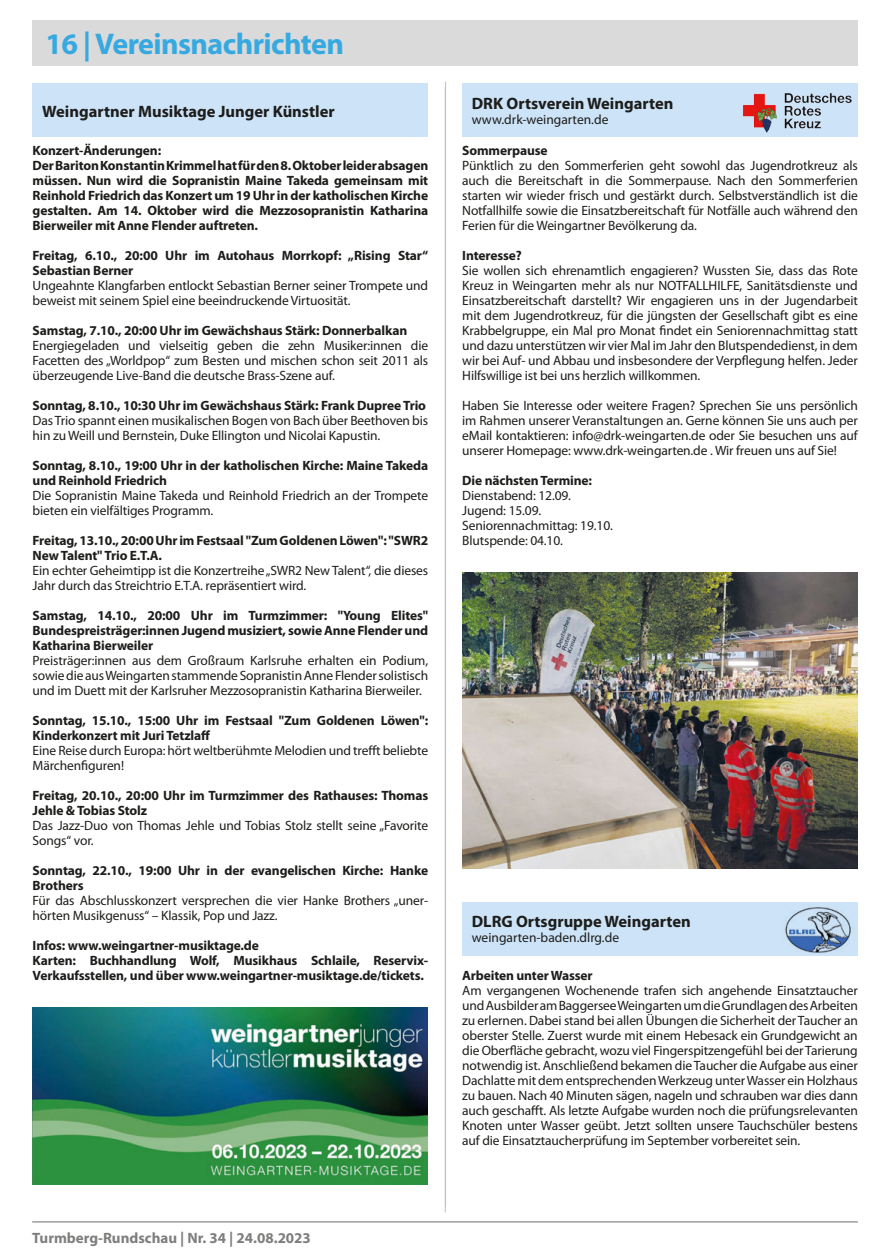
<style>
.page{position:relative;width:889px;height:1259px;background:#fff}
.page>*{position:absolute;margin:0;border:0;box-sizing:border-box;transform-origin:0 0}
.t1{font:700 30px "Myriad Pro";letter-spacing:-.02em;color:#36a9e1}
.t2{font:700 16.5px "Myriad Pro";color:#1d1d1b}
.t3{font:700 15px "Myriad Pro";color:#7e7e7d}
.Text{font:13.5px/15px "Myriad Pro";letter-spacing:-.01em;color:#1d1d1b}
.Text-2{font:700 13.5px/15px "Myriad Pro";letter-spacing:-.01em;color:#1d1d1b}
</style>
<div class="page">
<hr style="left:32px;top:1221px;width:825px;height:1px;background:#9d9d9c">
<hr style="left:445px;top:87px;width:1px;height:1125px;background:#c1c0c0">
<img style="left:33px;top:1007px;width:394px;height:177px">
<div style="left:33px;top:84px;width:395px;height:53px;background:#cde3f7"></div>
<img style="left:462px;top:572px;width:395px;height:296px">
<div style="left:462px;top:902px;width:395px;height:53px;background:#cde3f7"></div>
<img style="left:785px;top:907px;width:66px;height:46px">
<div style="left:462px;top:84px;width:395px;height:53px;background:#cde3f7"></div>
<img style="left:742px;top:93px;width:110px;height:39px">
<hr style="left:445px;top:82px;width:1px;height:1125px;background:#c1c0c0">
<div style="left:33px;top:20px;width:824px;height:45px;background:#dadada"></div>
<p class="t1" style="left:45px;top:24px;width:300px">16 | Vereinsnachrichten</p>
<p class="t2" style="left:42px;top:100px;width:294px">Weingartner Musiktage Junger Künstler</p>
<p class="Text-2" style="left:33px;top:142px;width:130px">Konzert-Änderungen:</p>
<p class="Text-2" style="left:33px;top:157px;width:397px;text-align:justify">Der Bariton Konstantin Krimmel hat für den 8. Oktober leider absagen müssen. Nun wird die Sopranistin Maine Takeda gemeinsam mit Reinhold Friedrich das Konzert um 19 Uhr in der katholischen Kirche gestalten. Am 14. Oktober wird die Mezzosopranistin Katharina Bierweiler mit Anne Flender auftreten.</p>
<p class="Text-2" style="left:33px;top:247px;width:397px">Freitag, 6.10., 20:00 Uhr im Autohaus Morrkopf: „Rising Star“<br>Sebastian Berner</p>
<p class="Text" style="left:33px;top:277px;width:397px">Ungeahnte Klangfarben entlockt Sebastian Berner seiner Trompete und beweist mit seinem Spiel eine beeindruckende Virtuosität.</p>
<p class="Text-2" style="left:33px;top:322px;width:376px">Samstag, 7.10., 20:00 Uhr im Gewächshaus Stärk: Donnerbalkan</p>
<p class="Text" style="left:33px;top:337px;width:397px;text-align:justify">Energiegeladen und vielseitig geben die zehn Musiker:innen die Facetten des „Worldpop“ zum Besten und mischen schon seit 2011 als überzeugende Live-Band die deutsche Brass-Szene auf.</p>
<p class="Text-2" style="left:33px;top:397px;width:395px">Sonntag, 8.10., 10:30 Uhr im Gewächshaus Stärk: Frank Dupree Trio</p>
<p class="Text" style="left:33px;top:412px;width:397px">Das Trio spannt einen musikalischen Bogen von Bach über Beethoven bis hin zu Weill und Bernstein, Duke Ellington und Nicolai Kapustin.</p>
<p class="Text-2" style="left:33px;top:457px;width:397px">Sonntag, 8.10., 19:00 Uhr in der katholischen Kirche: Maine Takeda und Reinhold Friedrich</p>
<p class="Text" style="left:33px;top:487px;width:397px">Die Sopranistin Maine Takeda und Reinhold Friedrich an der Trompete bieten ein vielfältiges Programm.</p>
<p class="Text-2" style="left:33px;top:532px;width:397px">Freitag, 13.10., 20:00 Uhr im Festsaal "Zum Goldenen Löwen": "SWR2<br>New Talent" Trio E.T.A.</p>
<p class="Text" style="left:33px;top:562px;width:397px">Ein echter Geheimtipp ist die Konzertreihe „SWR2 New Talent“, die dieses<br>Jahr durch das Streichtrio E.T.A. repräsentiert wird.</p>
<p class="Text-2" style="left:33px;top:607px;width:397px;text-align:justify">Samstag, 14.10., 20:00 Uhr im Turmzimmer: "Young Elites" Bundespreisträger:innen Jugend musiziert, sowie Anne Flender und Katharina Bierweiler</p>
<p class="Text" style="left:33px;top:652px;width:397px;text-align:justify">Preisträger:innen aus dem Großraum Karlsruhe erhalten ein Podium, sowie die aus Weingarten stammende Sopranistin Anne Flender solistisch und im Duett mit der Karlsruher Mezzosopranistin Katharina Bierweiler.</p>
<p class="Text-2" style="left:33px;top:712px;width:397px">Sonntag, 15.10., 15:00 Uhr im Festsaal "Zum Goldenen Löwen":<br>Kinderkonzert mit Juri Tetzlaff</p>
<p class="Text" style="left:33px;top:742px;width:397px">Eine Reise durch Europa: hört weltberühmte Melodien und trefft beliebte<br>Märchenfiguren!</p>
<p class="Text-2" style="left:33px;top:787px;width:397px">Freitag, 20.10., 20:00 Uhr im Turmzimmer des Rathauses: Thomas<br>Jehle &amp; Tobias Stolz</p>
<p class="Text" style="left:33px;top:817px;width:397px">Das Jazz-Duo von Thomas Jehle und Tobias Stolz stellt seine „Favorite<br>Songs“ vor.</p>
<p class="Text-2" style="left:33px;top:862px;width:397px">Sonntag, 22.10., 19:00 Uhr in der evangelischen Kirche: Hanke<br>Brothers</p>
<p class="Text" style="left:33px;top:892px;width:397px">Für das Abschlusskonzert versprechen die vier Hanke Brothers „uner&shy;hörten Musikgenuss“ – Klassik, Pop und Jazz.</p>
<p class="Text-2" style="left:33px;top:937px;width:228px">Infos: www.weingartner-musiktage.de</p>
<p class="Text-2" style="left:33px;top:952px;width:397px">Karten: Buchhandlung Wolf, Musikhaus Schlaile, Reservix-<br>Verkaufsstellen, und über www.weingartner-musiktage.de/tickets.</p>
<p class="t3" style="left:32px;top:1228px;width:280px">Turmberg-Rundschau | Nr. 34 | 24.08.2023</p>
<p class="t2" style="left:472px;top:93px;width:203px">DRK Ortsverein Weingarten</p>
<p class="Text" style="left:472px;top:112px;width:138px">www.drk-weingarten.de</p>
<p class="Text-2" style="left:462px;top:142px;width:87px">Sommerpause</p>
<p class="Text" style="left:462px;top:157px;width:397px;text-align:justify">Pünktlich zu den Sommerferien geht sowohl das Jugendrotkreuz als auch die Bereitschaft in die Sommerpause. Nach den Sommerferien starten wir wieder frisch und gestärkt durch. Selbstverständlich ist die Notfallhilfe sowie die Einsatzbereitschaft für Notfälle auch während den Ferien für die Weingartner Bevölkerung da.</p>
<p class="Text-2" style="left:462px;top:247px;width:61px">Interesse?</p>
<p class="Text" style="left:462px;top:262px;width:397px;text-align:justify">Sie wollen sich ehrenamtlich engagieren? Wussten Sie, dass das Rote Kreuz in Weingarten mehr als nur NOTFALLHILFE, Sanitätsdienste und Einsatzbereitschaft darstellt? Wir engagieren uns in der Jugendarbeit mit dem Jugendrotkreuz, für die jüngsten der Gesellschaft gibt es eine Krabbelgruppe, ein Mal pro Monat findet ein Seniorennachmittag statt und dazu unterstützen wir vier Mal im Jahr den Blutspendedienst, in dem wir bei Auf- und Abbau und insbesondere der Verpflegung helfen. Jeder Hilfswillige ist bei uns herzlich willkommen.</p>
<p class="Text" style="left:462px;top:397px;width:397px;text-align:justify">Haben Sie Interesse oder weitere Fragen? Sprechen Sie uns persönlich im Rahmen unserer Veranstaltungen an. Gerne können Sie uns auch per eMail kontaktieren: info@drk-weingarten.de oder Sie besuchen uns auf unserer Homepage: www.drk-weingarten.de . Wir freuen uns auf Sie!</p>
<p class="Text-2" style="left:462px;top:472px;width:131px">Die nächsten Termine:</p>
<p class="Text" style="left:462px;top:487px;width:110px">Dienstabend: 12.09.</p>
<p class="Text" style="left:462px;top:502px;width:81px">Jugend: 15.09.</p>
<p class="Text" style="left:462px;top:517px;width:152px">Seniorennachmittag: 19.10.</p>
<p class="Text" style="left:462px;top:532px;width:102px">Blutspende: 04.10.</p>
<p class="t2" style="left:472px;top:911px;width:220px">DLRG Ortsgruppe Weingarten</p>
<p class="Text" style="left:472px;top:930px;width:149px">weingarten-baden.dlrg.de</p>
<p class="Text-2" style="left:462px;top:967px;width:132px">Arbeiten unter Wasser</p>
<p class="Text" style="left:462px;top:982px;width:397px;text-align:justify">Am vergangenen Wochenende trafen sich angehende Einsatztaucher und Ausbilder am Baggersee Weingarten um die Grundlagen des Arbeiten zu erlernen. Dabei stand bei allen Übungen die Sicherheit der Taucher an oberster Stelle. Zuerst wurde mit einem Hebesack ein Grundgewicht an die Oberfläche gebracht, wozu viel Fingerspitzengefühl bei der Tarierung notwendig ist. Anschließend bekamen die Taucher die Aufgabe aus einer Dachlatte mit dem entsprechenden Werkzeug unter Wasser ein Holzhaus zu bauen. Nach 40 Minuten sägen, nageln und schrauben war dies dann auch geschafft. Als letzte Aufgabe wurden noch die prüfungsrelevanten Knoten unter Wasser geübt. Jetzt sollten unsere Tauchschüler bestens auf die Einsatztaucherprüfung im September vorbereitet sein.</p>
</div>
